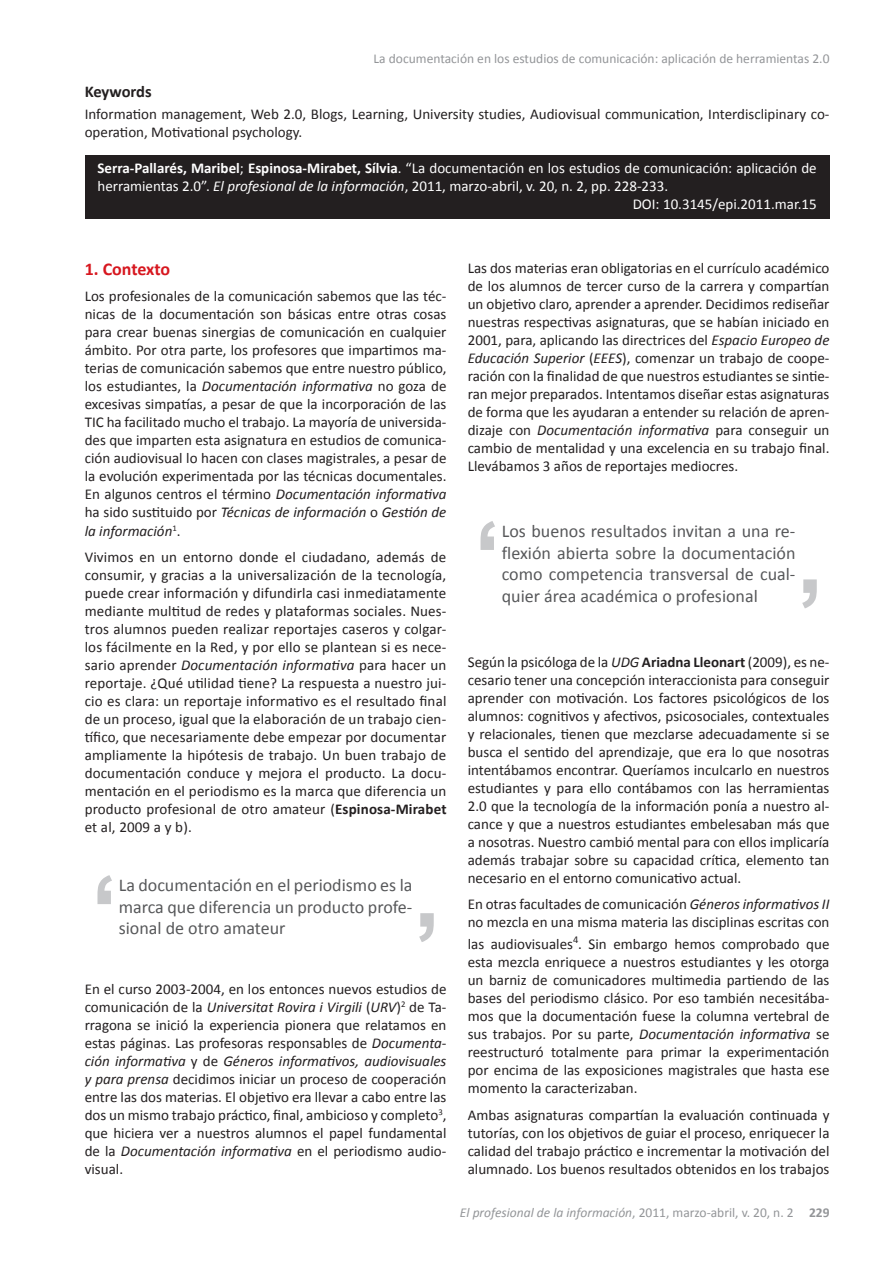
<style>
.page{position:relative;width:893px;height:1263px;background:#fff}
.page>*{position:absolute;margin:0;border:0;box-sizing:border-box;transform-origin:0 0}
.t1{font:18px/21.6px "Calibri";color:#57585a;text-align:justify}
.t2{font:700 18px "Calibri";letter-spacing:-.01em;color:#d7171f}
.t3{font:700 16.5px "Calibri";letter-spacing:-.01em;color:#231f20}
.t4{font:15px/18px "Calibri";color:#231f20;text-align:justify}
.t5{font:15px "Calibri";color:#fff}
.t6{font:13.5px "Calibri";color:#939598}
.t7{font:italic 13.5px "Calibri";color:#939598}
.s1{font-weight:700}
.s2{font-style:italic}
.s3{font-style:normal}
.s4{font-weight:700;font-style:normal}
</style>
<div class="page">
<div style="left:85px;top:155px;width:744px;height:64px;background:#231f20"></div>
<svg style="left:419px;top:913px;width:14px;height:28px"></svg>
<svg style="left:97px;top:875px;width:15px;height:28px"></svg>
<svg style="left:802px;top:579px;width:14px;height:29px"></svg>
<svg style="left:480px;top:521px;width:15px;height:29px"></svg>
<p class="t6" style="left:373px;top:50px;width:457px">La documentación en los estudios de comunicación: aplicación de herramientas 2.0</p>
<p class="t3" style="left:85px;top:81px;width:68px">Keywords</p>
<p class="t4" style="left:85px;top:105px;width:746px">Information management, Web 2.0, Blogs, Learning, University studies, Audiovisual communication, Interdisclipinary co&shy;operation, Motivational psychology.</p>
<p class="t5" style="left:97px;top:159px;width:720px"><span class="s1">Serra-Pallarés, Maribel</span>; <span class="s1">Espinosa-Mirabet, Sílvia</span>. “La documentación en los estudios de comunicación: aplicación de</p>
<p class="t5" style="left:97px;top:177px;width:572px">herramientas 2.0”. <span class="s2">El profesional de la información</span>, 2011, marzo-abril, v. 20, n. 2, pp. 228-233.</p>
<p class="t5" style="left:632px;top:195px;width:185px">DOI: 10.3145/epi.2011.mar.15</p>
<p class="t2" style="left:85px;top:257px;width:87px">1. Contexto</p>
<p class="t4" style="left:85px;top:287px;width:363px">Los profesionales de la comunicación sabemos que las téc&shy;nicas de la documentación son básicas entre otras cosas para crear buenas sinergias de comunicación en cualquier ámbito. Por otra parte, los profesores que impartimos ma&shy;terias de comunicación sabemos que entre nuestro público, los estudiantes, la <span class="s2">Documentación informativa</span> no goza de excesivas simpatías, a pesar de que la incorporación de las TIC ha facilitado mucho el trabajo. La mayoría de universida&shy;des que imparten esta asignatura en estudios de comunica&shy;ción audiovisual lo hacen con clases magistrales, a pesar de la evolución experimentada por las técnicas documentales.<br>En algunos centros el término <span class="s2">Documentación informativa </span>ha sido sustituido por <span class="s2">Técnicas de información</span> o <span class="s2">Gestión de la información</span><sup>1</sup>.</p>
<p class="t4" style="left:85px;top:548px;width:363px">Vivimos en un entorno donde el ciudadano, además de consumir, y gracias a la universalización de la tecnología, puede crear información y difundirla casi inmediatamente mediante multitud de redes y plataformas sociales. Nues&shy;tros alumnos pueden realizar reportajes caseros y colgar&shy;los fácilmente en la Red, y por ello se plantean si es nece&shy;sario aprender <span class="s2">Documentación informativa</span> para hacer un reportaje. ¿Qué utilidad tiene? La respuesta a nuestro jui&shy;cio es clara: un reportaje informativo es el resultado final de un proceso, igual que la elaboración de un trabajo cien&shy;tífico, que necesariamente debe empezar por documentar ampliamente la hipótesis de trabajo. Un buen trabajo de documentación conduce y mejora el producto. La docu&shy;mentación en el periodismo es la marca que diferencia un producto profesional de otro amateur (<span class="s1">Espinosa-Mirabet </span>et al, 2009 a y b).</p>
<p class="t1" style="left:119px;top:874px;width:295px">La documentación en el periodismo es la marca que diferencia un producto profe&shy;sional de otro amateur</p>
<p class="t4" style="left:85px;top:979px;width:363px">En el curso 2003-2004, en los entonces nuevos estudios de comunicación de la <span class="s2">Universitat Rovira i Virgili</span> (<span class="s2">URV</span>)<sup>2</sup> de Ta&shy;rragona se inició la experiencia pionera que relatamos en estas páginas. Las profesoras responsables de <span class="s2">Documenta&shy;ción informativa</span> y de <span class="s2">Géneros informativos, audiovisuales y para prensa</span> decidimos iniciar un proceso de cooperación entre las dos materias. El objetivo era llevar a cabo entre las dos un mismo trabajo práctico, final, ambicioso y completo<sup>3</sup>, que hiciera ver a nuestros alumnos el papel fundamental de la <span class="s2">Documentación informativa</span> en el periodismo audio&shy;visual.</p>
<p class="t4" style="left:467px;top:258px;width:363px">Las dos materias eran obligatorias en el currículo académico de los alumnos de tercer curso de la carrera y compartían un objetivo claro, aprender a aprender. Decidimos rediseñar nuestras respectivas asignaturas, que se habían iniciado en 2001, para, aplicando las directrices del <span class="s2">Espacio Europeo de Educación Superior</span> (<span class="s2">EEES</span>), comenzar un trabajo de coope&shy;ración con la finalidad de que nuestros estudiantes se sintie&shy;ran mejor preparados. Intentamos diseñar estas asignaturas de forma que les ayudaran a entender su relación de apren&shy;dizaje con <span class="s2">Documentación informativa</span> para conseguir un cambio de mentalidad y una excelencia en su trabajo final.<br>Llevábamos 3 años de reportajes mediocres.</p>
<p class="t1" style="left:501px;top:520px;width:295px">Los buenos resultados invitan a una re&shy;flexión abierta sobre la documentación como competencia transversal de cual&shy;quier área académica o profesional</p>
<p class="t4" style="left:467px;top:652px;width:363px">Según la psicóloga de la <span class="s2">UDG</span> <span class="s1">Ariadna Lleonart</span> (2009), es ne&shy;cesario tener una concepción interaccionista para conseguir aprender con motivación. Los factores psicológicos de los alumnos: cognitivos y afectivos, psicosociales, contextuales y relacionales, tienen que mezclarse adecuadamente si se busca el sentido del aprendizaje, que era lo que nosotras intentábamos encontrar. Queríamos inculcarlo en nuestros estudiantes y para ello contábamos con las herramientas 2.0 que la tecnología de la información ponía a nuestro al&shy;cance y que a nuestros estudiantes embelesaban más que a nosotras. Nuestro cambió mental para con ellos implicaría además trabajar sobre su capacidad crítica, elemento tan necesario en el entorno comunicativo actual.</p>
<p class="t4" style="left:467px;top:895px;width:363px">En otras facultades de comunicación <span class="s2">Géneros informativos II </span>no mezcla en una misma materia las disciplinas escritas con</p>
<p class="t4" style="left:467px;top:934px;width:363px">las audiovisuales<sup>4</sup>. Sin embargo hemos comprobado que esta mezcla enriquece a nuestros estudiantes y les otorga un barniz de comunicadores multimedia partiendo de las bases del periodismo clásico. Por eso también necesitába&shy;mos que la documentación fuese la columna vertebral de sus trabajos. Por su parte, <span class="s2">Documentación informativa</span> se reestructuró totalmente para primar la experimentación por encima de las exposiciones magistrales que hasta ese momento la caracterizaban.</p>
<p class="t4" style="left:467px;top:1105px;width:363px">Ambas asignaturas compartían la evaluación continuada y tutorías, con los objetivos de guiar el proceso, enriquecer la calidad del trabajo práctico e incrementar la motivación del alumnado. Los buenos resultados obtenidos en los trabajos</p>
<p class="t7" style="left:459px;top:1202px;width:371px">El profesional de la información<span class="s3">, 2011, marzo-abril, v. 20, n. 2</span> <span class="s4">229</span></p>
</div>
